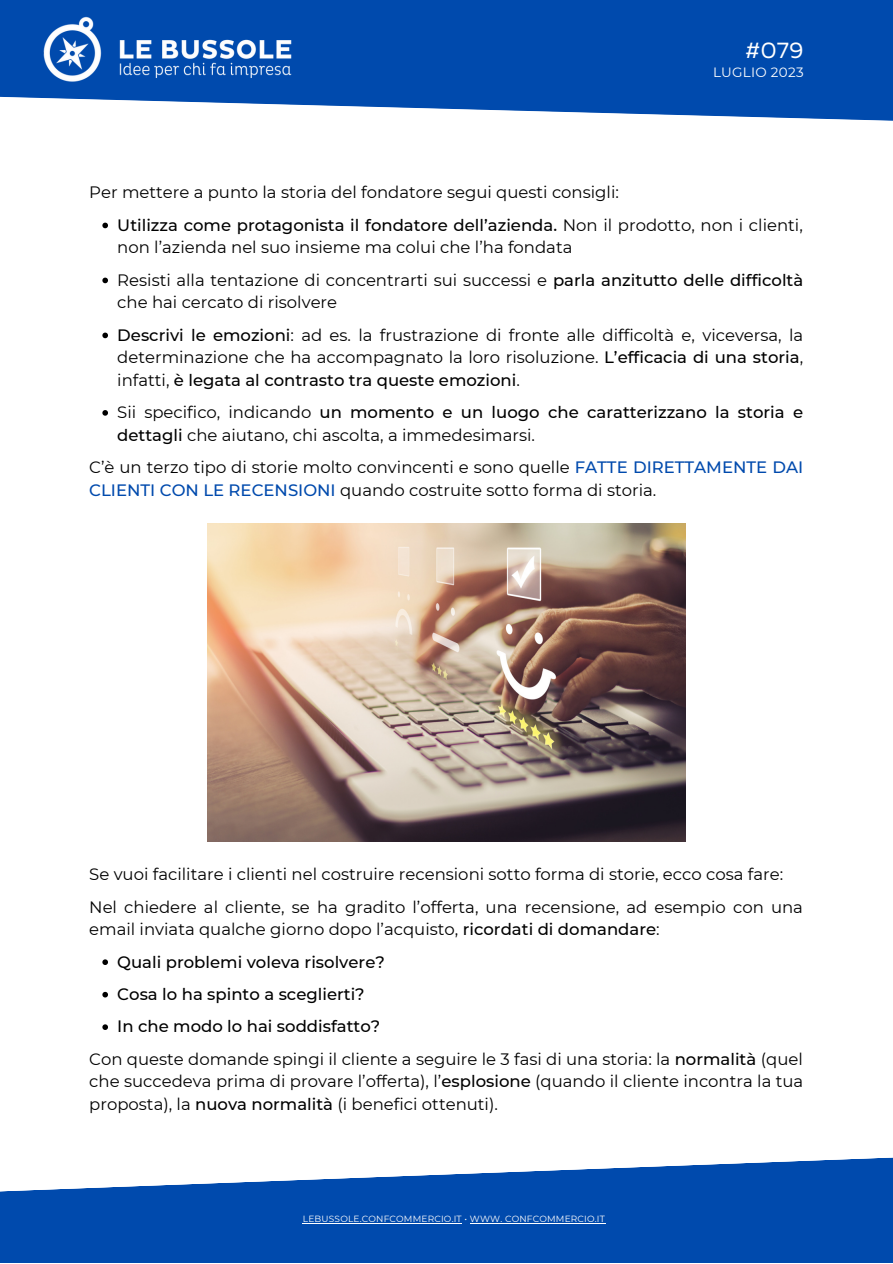
<style>
.page{position:relative;width:893px;height:1264px;background:#fff}
.page>*{position:absolute;margin:0;border:0;box-sizing:border-box;transform-origin:0 0}
.t1{font:22.5px "Muller";color:#fff}
.t2{font:16.5px/22.5px "Montserrat";color:#000}
.t3{font:500 16.5px "Montserrat";color:#000}
.t4{font:13.5px "Montserrat";letter-spacing:.02em;color:#fff}
.t5{font:9px "Montserrat";letter-spacing:.02em;color:#fff}
.s1{font-weight:500}
.s2{font-weight:500;color:#004aad}
</style>
<div class="page">
<svg style="left:0;top:1157px;width:892px;height:105px;fill:#004aad"></svg>
<hr style="left:303px;top:1222px;width:159px;height:1px;background:#fff">
<hr style="left:470px;top:1222px;width:135px;height:1px;background:#fff">
<svg style="left:0;top:0;width:892px;height:121px;background:#2162b7"></svg>
<img style="left:30px;top:3px;width:279px;height:93px">
<img style="left:207px;top:523px;width:478px;height:318px">
<svg style="left:102px;top:223px;width:6px;height:5px"></svg>
<svg style="left:102px;top:277px;width:6px;height:6px"></svg>
<svg style="left:102px;top:332px;width:6px;height:6px"></svg>
<svg style="left:102px;top:410px;width:6px;height:5px"></svg>
<svg style="left:102px;top:959px;width:6px;height:6px"></svg>
<svg style="left:102px;top:991px;width:6px;height:6px"></svg>
<svg style="left:102px;top:1024px;width:6px;height:5px"></svg>
<p class="t2" style="left:89px;top:181px;width:531px">Per mettere a punto la storia del fondatore segui questi consigli:</p>
<p class="t1" style="left:745px;top:41px;width:59px">#079</p>
<p class="t4" style="left:713px;top:64px;width:92px">LUGLIO 2023</p>
<p class="t2" style="left:117px;top:213px;width:687px"><span class="s1">Utilizza come protagonista il fondatore dell’azienda.</span> Non il prodotto, non i clienti, non l’azienda nel suo insieme ma colui che l’ha fondata</p>
<p class="t2" style="left:117px;top:268px;width:687px">Resisti alla tentazione di concentrarti sui successi e <span class="s1">parla anzitutto delle difficoltà </span>che hai cercato di risolvere</p>
<p class="t2" style="left:117px;top:323px;width:687px;text-align:justify"><span class="s1">Descrivi le emozioni</span>: ad es. la frustrazione di fronte alle difficoltà e, viceversa, la determinazione che ha accompagnato la loro risoluzione. <span class="s1">L’efficacia di una storia</span>, infatti, <span class="s1">è legata al contrasto tra queste emozioni</span>.</p>
<p class="t2" style="left:117px;top:401px;width:687px">Sii specifico, indicando <span class="s1">un momento e un luogo che caratterizzano la storia e dettagli</span> che aiutano, chi ascolta, a immedesimarsi.</p>
<p class="t2" style="left:89px;top:456px;width:715px">C’è un terzo tipo di storie molto convincenti e sono quelle <span class="s2">FATTE DIRETTAMENTE DAI<br>CLIENTI CON LE RECENSIONI</span> quando costruite sotto forma di storia.</p>
<p class="t2" style="left:89px;top:862px;width:695px">Se vuoi facilitare i clienti nel costruire recensioni sotto forma di storie, ecco cosa fare:</p>
<p class="t2" style="left:89px;top:895px;width:715px">Nel chiedere al cliente, se ha gradito l’offerta, una recensione, ad esempio con una email inviata qualche giorno dopo l’acquisto, <span class="s1">ricordati di domandare</span>:</p>
<p class="t3" style="left:117px;top:951px;width:269px">Quali problemi voleva risolvere?</p>
<p class="t3" style="left:117px;top:984px;width:249px">Cosa lo ha spinto a sceglierti?</p>
<p class="t3" style="left:117px;top:1016px;width:264px">In che modo lo hai soddisfatto?</p>
<p class="t2" style="left:89px;top:1047px;width:715px;text-align:justify">Con queste domande spingi il cliente a seguire le 3 fasi di una storia: la <span class="s1">normalità</span> (quel che succedeva prima di provare l’offerta), l’<span class="s1">esplosione</span> (quando il cliente incontra la tua proposta), la <span class="s1">nuova normalità</span> (i benefici ottenuti).</p>
<p class="t5" style="left:303px;top:1213px;width:303px">LEBUSSOLE.CONFCOMMERCIO.IT • WWW. CONFCOMMERCIO.IT</p>
</div>
